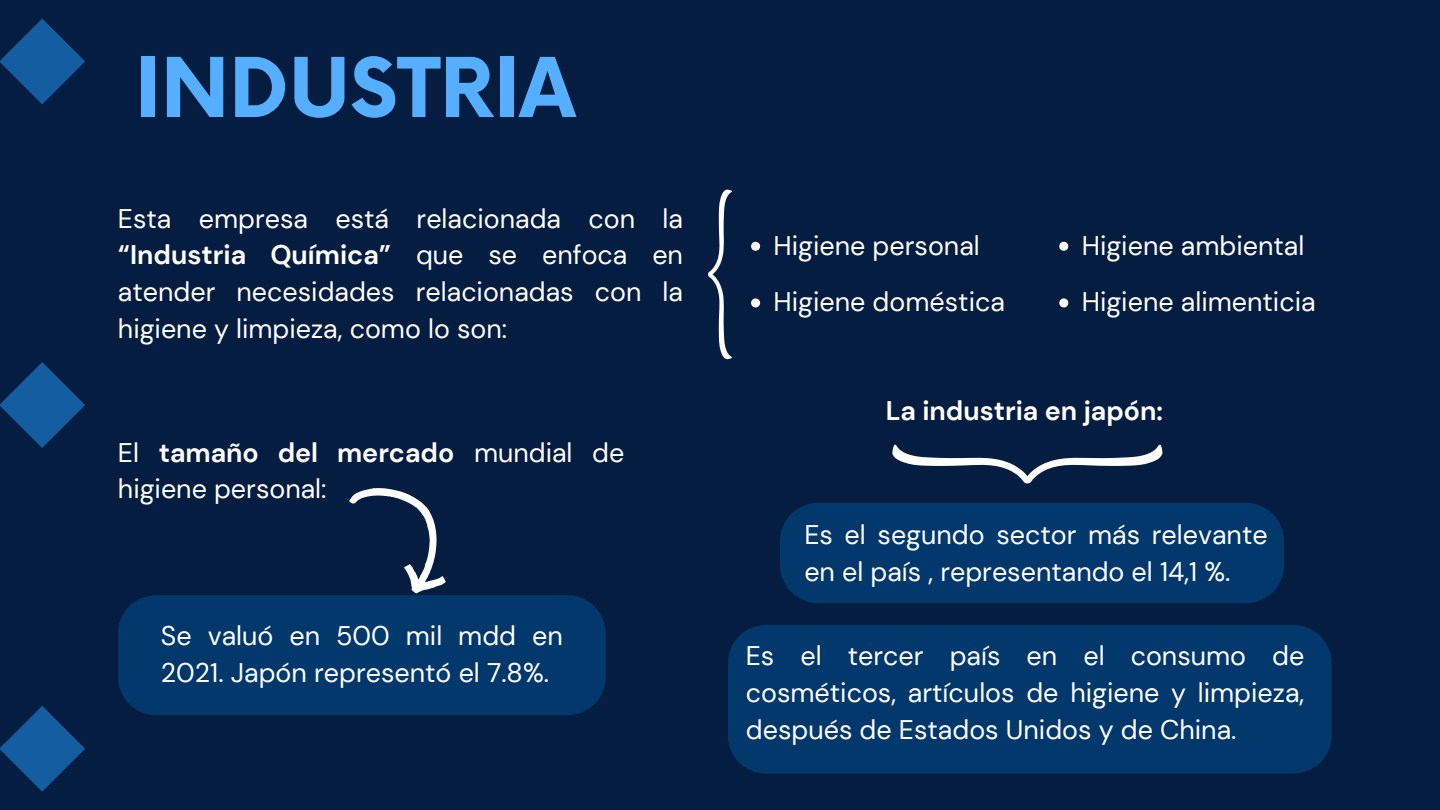
<style>
.page{position:relative;width:1440px;height:810px;background:#051d40}
.page>*{position:absolute;margin:0;border:0;box-sizing:border-box;transform-origin:0 0}
.t1{font:700 80.2px "Now";color:#56aeff}
.t2{font:26.9px/36.8px "DM Sans";color:#fff}
.t3{font:700 26.9px "DM Sans";color:#fff}
.s1{font-weight:700}
</style>
<div class="page">
<svg style="left:0;top:18px;width:85px;height:86px"></svg>
<svg style="left:0;top:362px;width:85px;height:86px"></svg>
<svg style="left:0;top:706px;width:85px;height:86px"></svg>
<svg style="left:708px;top:190px;width:24px;height:169px"></svg>
<div style="left:118px;top:595px;width:488px;height:120px;background:#03386d"></div>
<svg style="left:326px;top:488px;width:149px;height:116px"></svg>
<div style="left:780px;top:503px;width:504px;height:100px;background:#03386d"></div>
<div style="left:728px;top:625px;width:604px;height:149px;background:#03386d"></div>
<svg style="left:751px;top:242px;width:9px;height:9px"></svg>
<svg style="left:1059px;top:298px;width:9px;height:9px"></svg>
<svg style="left:1059px;top:242px;width:9px;height:9px"></svg>
<svg style="left:751px;top:298px;width:9px;height:9px"></svg>
<svg style="left:892px;top:445px;width:270px;height:39px"></svg>
<p class="t1" style="left:135px;top:45px;width:442px">INDUSTRIA</p>
<p class="t2" style="left:118px;top:200px;width:567px;text-align:justify">Esta empresa está relacionada con la <span class="s1">“Industria Química”</span> que se enfoca en atender necesidades relacionadas con la higiene y limpieza, como lo son:</p>
<p class="t2" style="left:118px;top:434px;width:508px">El <span class="s1">tamaño del mercado</span> mundial de higiene personal:</p>
<p class="t2" style="left:161px;top:618px;width:403px">Se valuó en 500 mil mdd en<br>2021. Japón representó el 7.8%.</p>
<p class="t2" style="left:774px;top:227px;width:208px">Higiene personal</p>
<p class="t2" style="left:774px;top:284px;width:233px">Higiene doméstica</p>
<p class="t2" style="left:1082px;top:227px;width:224px">Higiene ambiental</p>
<p class="t2" style="left:1082px;top:284px;width:235px">Higiene alimenticia</p>
<p class="t3" style="left:886px;top:393px;width:279px">La industria en japón:</p>
<p class="t2" style="left:804px;top:517px;width:465px">Es el segundo sector más relevante en el país , representando el 14,1 %.</p>
<p class="t2" style="left:746px;top:638px;width:560px;text-align:justify">Es el tercer país en el consumo de cosméticos, artículos de higiene y limpieza, después de Estados Unidos y de China.</p>
</div>
